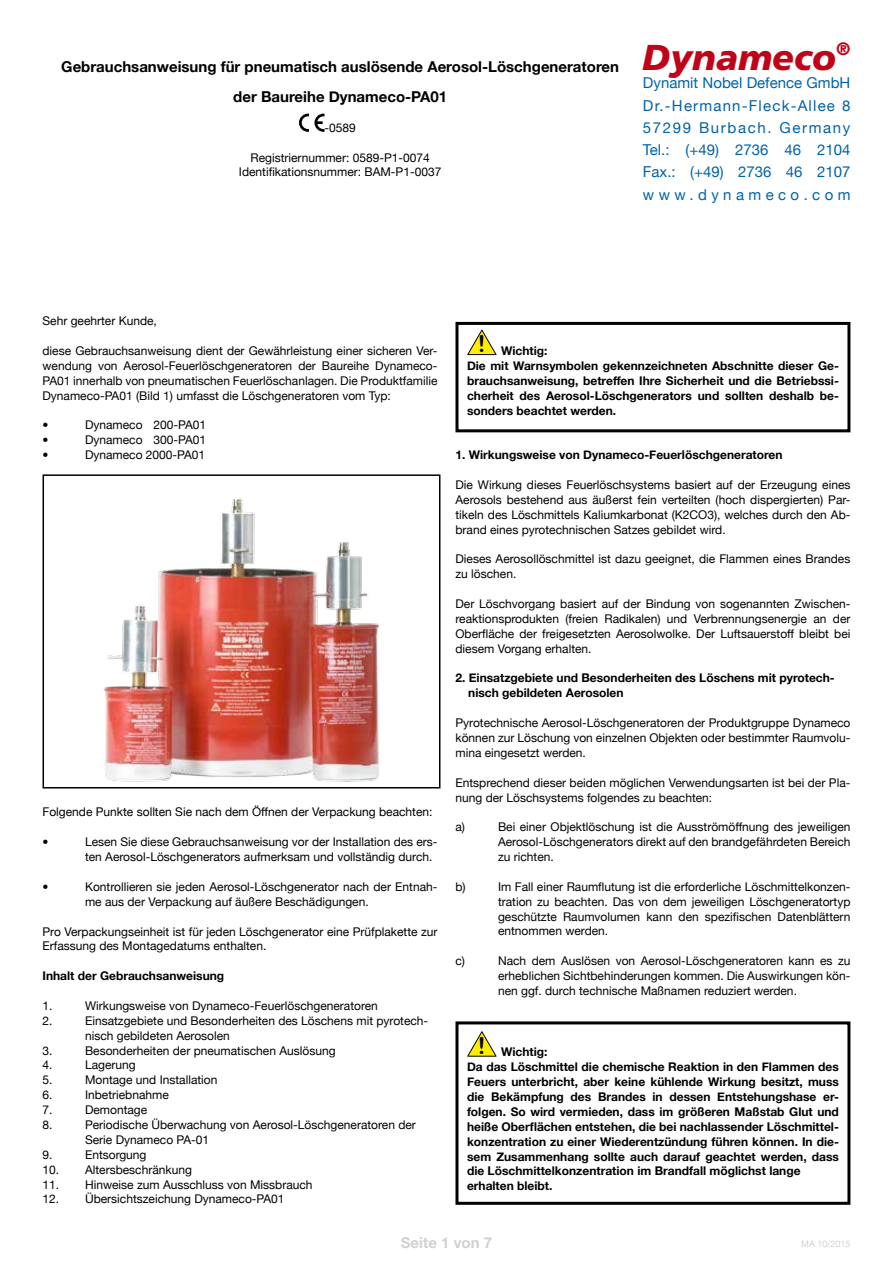
<style>
.page{position:relative;width:893px;height:1263px;background:#fff}
.page>*{position:absolute;margin:0;border:0;box-sizing:border-box;transform-origin:0 0}
.t1{font:italic 900 36px "Frutiger LT Std";color:#c00418}
.t2{font:23.4px "Arial Rounded MT Bold";color:#000}
.t3{font:15px/22.2px "Helvetica Neue";letter-spacing:.055em;color:#0062a9;text-align:justify}
.t4{font:700 15px/29.7px "Helvetica Neue";color:#000;text-align:center}
.t5{font:700 15px "Helvetica Neue";color:#d0d1d2}
.t6{font:12px/14.9px "Helvetica Neue";color:#000;text-align:justify}
.t7{font:700 12px/14.9px "Helvetica Neue";color:#000}
.t8{font:9px "Helvetica Neue";color:#d0d1d2}
</style>
<div class="page">
<img style="left:103px;top:498px;width:277px;height:284px">
<div style="left:43px;top:474px;width:397px;height:314px;border:2px solid #000"></div>
<svg style="left:299px;top:114px;width:25px;height:18px"></svg>
<svg style="left:455px;top:1021px;width:396px;height:184px"></svg>
<svg style="left:467px;top:1031px;width:29px;height:26px"></svg>
<svg style="left:455px;top:321px;width:396px;height:112px"></svg>
<svg style="left:467px;top:330px;width:29px;height:25px"></svg>
<p class="t4" style="left:61px;top:51px;width:559px">Gebrauchsanweisung für pneumatisch auslösende Aerosol-Löschgeneratoren der Baureihe Dynameco-PA01</p>
<p class="t6" style="left:324px;top:119px;width:33px">-0589</p>
<p class="t6" style="left:239px;top:149px;width:204px;text-align:center">Registriernummer: 0589-P1-0074<br>Identifikationsnummer: BAM-P1-0037</p>
<h1 class="t1" style="left:642px;top:35px;width:210px">Dynameco<sup>®</sup></h1>
<p class="t3" style="left:643px;top:71px;width:209px">Dynamit Nobel Defence GmbH Dr.-Hermann-Fleck-Allee 8<br>57299 Burbach. Germany Tel.: (+49) 2736 46 2104<br>Fax.: (+49) 2736 46 2107 www.dynameco.com</p>
<p class="t6" style="left:43px;top:313px;width:116px">Sehr geehrter Kunde,</p>
<p class="t6" style="left:43px;top:342px;width:396px">diese Gebrauchsanweisung dient der Gewährleistung einer sicheren Ver&shy;wendung von Aerosol-Feuerlöschgeneratoren der Baureihe Dynameco-PA01 innerhalb von pneumatischen Feuerlöschanlagen. Die Produktfamilie Dynameco-PA01 (Bild 1) umfasst die Löschgeneratoren vom Typ:</p>
<p class="t6" style="left:43px;top:417px;width:7px">•</p>
<p class="t6" style="left:85px;top:417px;width:123px">Dynameco 200-PA01</p>
<p class="t6" style="left:43px;top:432px;width:7px">•</p>
<p class="t6" style="left:85px;top:432px;width:123px">Dynameco 300-PA01</p>
<p class="t6" style="left:43px;top:447px;width:7px">•</p>
<p class="t6" style="left:85px;top:447px;width:122px">Dynameco 2000-PA01</p>
<p class="t6" style="left:43px;top:804px;width:391px">Folgende Punkte sollten Sie nach dem Öffnen der Verpackung beachten:</p>
<p class="t6" style="left:43px;top:834px;width:7px">•</p>
<p class="t6" style="left:85px;top:834px;width:354px">Lesen Sie diese Gebrauchsanweisung vor der Installation des ers&shy;ten Aerosol-Löschgenerators aufmerksam und vollständig durch.</p>
<p class="t6" style="left:43px;top:878px;width:7px">•</p>
<p class="t6" style="left:85px;top:878px;width:354px">Kontrollieren sie jeden Aerosol-Löschgenerator nach der Entnah&shy;me aus der Verpackung auf äußere Beschädigungen.</p>
<p class="t6" style="left:43px;top:923px;width:396px">Pro Verpackungseinheit ist für jeden Löschgenerator eine Prüfplakette zur<br>Erfassung des Montagedatums enthalten.</p>
<p class="t7" style="left:43px;top:968px;width:183px">Inhalt der Gebrauchsanweisung</p>
<p class="t6" style="left:43px;top:997px;width:12px">1.</p>
<p class="t6" style="left:85px;top:997px;width:294px">Wirkungsweise von Dynameco-Feuerlöschgeneratoren</p>
<p class="t6" style="left:43px;top:1012px;width:12px">2.</p>
<p class="t6" style="left:85px;top:1012px;width:345px">Einsatzgebiete und Besonderheiten des Löschens mit pyrotech&shy;nisch gebildeten Aerosolen</p>
<p class="t6" style="left:43px;top:1042px;width:12px">3.</p>
<p class="t6" style="left:85px;top:1042px;width:252px">Besonderheiten der pneumatischen Auslösung</p>
<p class="t6" style="left:43px;top:1057px;width:12px">4.</p>
<p class="t6" style="left:85px;top:1057px;width:52px">Lagerung</p>
<p class="t6" style="left:43px;top:1072px;width:12px">5.</p>
<p class="t6" style="left:85px;top:1072px;width:134px">Montage und Installation</p>
<p class="t6" style="left:43px;top:1087px;width:12px">6.</p>
<p class="t6" style="left:85px;top:1087px;width:85px">Inbetriebnahme</p>
<p class="t6" style="left:43px;top:1101px;width:12px">7.</p>
<p class="t6" style="left:85px;top:1101px;width:64px">Demontage</p>
<p class="t6" style="left:43px;top:1116px;width:12px">8.</p>
<p class="t6" style="left:85px;top:1116px;width:332px">Periodische Überwachung von Aerosol-Löschgeneratoren der<br>Serie Dynameco PA-01</p>
<p class="t6" style="left:43px;top:1146px;width:12px">9.</p>
<p class="t6" style="left:85px;top:1146px;width:63px">Entsorgung</p>
<p class="t6" style="left:43px;top:1161px;width:151px">10. Altersbeschränkung</p>
<p class="t6" style="left:43px;top:1176px;width:272px">11. Hinweise zum Ausschluss von Missbrauch</p>
<p class="t6" style="left:43px;top:1191px;width:244px">12. Übersichtszeichung Dynameco-PA01</p>
<h2 class="t2" style="left:478px;top:330px;width:9px">!</h2>
<p class="t7" style="left:467px;top:343px;width:373px;text-indent:34px">Wichtig:<br>Die mit Warnsymbolen gekennzeichneten Abschnitte dieser Ge&shy;brauchsanweisung, betreffen Ihre Sicherheit und die Betriebssi&shy;cherheit des Aerosol-Löschgenerators und sollten deshalb be&shy;sonders beachtet werden.</p>
<p class="t7" style="left:455px;top:447px;width:329px">1. Wirkungsweise von Dynameco-Feuerlöschgeneratoren</p>
<p class="t6" style="left:455px;top:476px;width:396px">Die Wirkung dieses Feuerlöschsystems basiert auf der Erzeugung eines Aerosols bestehend aus äußerst fein verteilten (hoch dispergierten) Par&shy;tikeln des Löschmittels Kaliumkarbonat (K2CO3), welches durch den Ab&shy;brand eines pyrotechnischen Satzes gebildet wird.</p>
<p class="t6" style="left:455px;top:551px;width:396px">Dieses Aerosollöschmittel ist dazu geeignet, die Flammen eines Brandes zu löschen.</p>
<p class="t6" style="left:455px;top:595px;width:396px">Der Löschvorgang basiert auf der Bindung von sogenannten Zwischen&shy;reaktionsprodukten (freien Radikalen) und Verbrennungsenergie an der Oberfläche der freigesetzten Aerosolwolke. Der Luftsauerstoff bleibt bei diesem Vorgang erhalten.</p>
<p class="t7" style="left:468px;top:670px;width:368px;text-indent:-13px">2. Einsatzgebiete und Besonderheiten des Löschens mit pyrotech&shy;nisch gebildeten Aerosolen</p>
<p class="t6" style="left:455px;top:714px;width:396px">Pyrotechnische Aerosol-Löschgeneratoren der Produktgruppe Dynameco können zur Löschung von einzelnen Objekten oder bestimmter Raumvolu&shy;mina eingesetzt werden.</p>
<p class="t6" style="left:455px;top:774px;width:396px">Entsprechend dieser beiden möglichen Verwendungsarten ist bei der Pla&shy;nung der Löschsystems folgendes zu beachten:</p>
<p class="t6" style="left:455px;top:819px;width:11px">a)</p>
<p class="t6" style="left:498px;top:819px;width:354px">Bei einer Objektlöschung ist die Ausströmöffnung des jeweiligen Aerosol-Löschgenerators direkt auf den brandgefährdeten Bereich zu richten.</p>
<p class="t6" style="left:455px;top:878px;width:12px">b)</p>
<p class="t6" style="left:498px;top:878px;width:354px">Im Fall einer Raumflutung ist die erforderliche Löschmittelkonzen&shy;tration zu beachten. Das von dem jeweiligen Löschgeneratortyp geschützte Raumvolumen kann den spezifischen Datenblättern entnommen werden.</p>
<p class="t6" style="left:455px;top:953px;width:11px">c)</p>
<p class="t6" style="left:498px;top:953px;width:354px">Nach dem Auslösen von Aerosol-Löschgeneratoren kann es zu erheblichen Sichtbehinderungen kommen. Die Auswirkungen kön&shy;nen ggf. durch technische Maßnamen reduziert werden.</p>
<h2 class="t2" style="left:478px;top:1031px;width:9px">!</h2>
<p class="t7" style="left:467px;top:1044px;width:373px;text-indent:34px">Wichtig:<br>Da das Löschmittel die chemische Reaktion in den Flammen des Feuers unterbricht, aber keine kühlende Wirkung besitzt, muss die Bekämpfung des Brandes in dessen Entstehungshase er&shy;folgen. So wird vermieden, dass im größeren Maßstab Glut und heiße Oberflächen entstehen, die bei nachlassender Löschmittel&shy;konzentration zu einer Wiederentzündung führen können. In die&shy;sem Zusammenhang sollte auch darauf geachtet werden, dass die Löschmittelkonzentration im Brandfall möglichst lange erhalten bleibt.</p>
<p class="t5" style="left:401px;top:1229px;width:93px">Seite 1 von 7</p>
<p class="t8" style="left:801px;top:1236px;width:51px">MA 10/2015</p>
</div>
